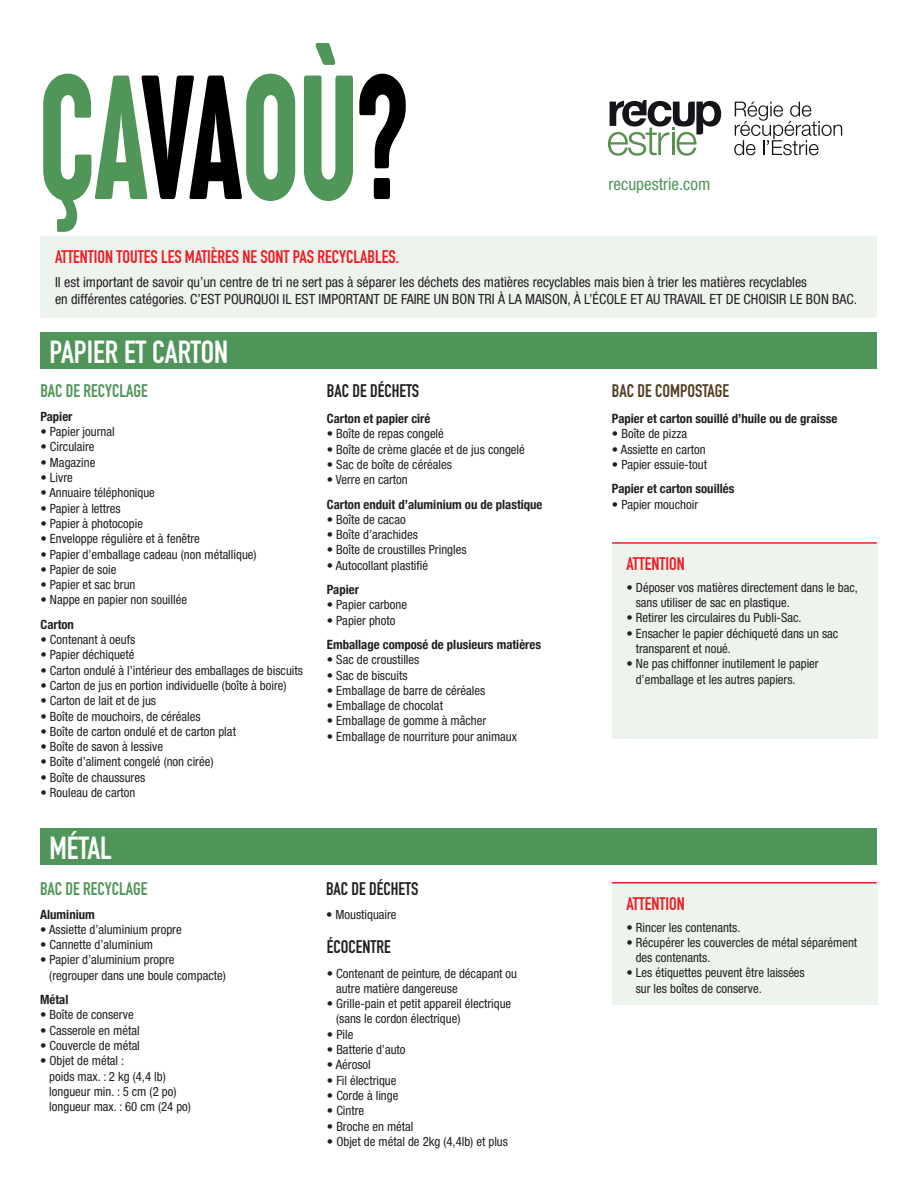
<style>
.page{position:relative;width:918px;height:1188px;background:#fff}
.page>*{position:absolute;margin:0;border:0;box-sizing:border-box;transform-origin:0 0}
.t1{font:700 31.5px "DIN Condensed";color:#fff}
.t2{font:700 18px "DIN Condensed";color:#ee1d23}
.t3{font:700 18px "DIN Condensed";color:#231f20}
.t4{font:700 18px "DIN Condensed";color:#4f9559}
.t5{font:700 18px "DIN Condensed";color:#513e22}
.t6{font:condensed 16.95px "Helvetica Neue";color:#4f9559}
.t7{font:condensed 14.1px/16.8px "Helvetica Neue";color:#231f20}
.t8{font:condensed 12.75px/15.3px "Helvetica Neue";color:#231f20}
.t9{font:700 condensed 12.75px "Helvetica Neue";color:#231f20}
.t10{font:700 condensed 12.75px "Helvetica Neue";color:#231f20}
</style>
<div class="page">
<div style="left:40px;top:332px;width:837px;height:37px;background:#4f9559"></div>
<svg style="left:734px;top:102px;width:108px;height:53px"></svg>
<svg style="left:608px;top:100px;width:113px;height:56px"></svg>
<div style="left:40px;top:829px;width:837px;height:36px;background:#4f9559"></div>
<div style="left:612px;top:544px;width:265px;height:195px;background:#edf4ee"></div>
<hr style="left:612px;top:542px;width:265px;height:2px;background:#ee1d23">
<div style="left:612px;top:883px;width:265px;height:122px;background:#edf4ee"></div>
<hr style="left:612px;top:882px;width:265px;height:2px;background:#ee1d23">
<div style="left:40px;top:237px;width:837px;height:81px;background:#edf4ee"></div>
<svg style="left:43px;top:74px;width:252px;height:158px"></svg>
<svg style="left:304px;top:43px;width:49px;height:158px"></svg>
<svg style="left:359px;top:74px;width:47px;height:125px"></svg>
<h3 class="t6" style="left:609px;top:174px;width:103px">recupestrie.com</h3>
<h2 class="t2" style="left:55px;top:245px;width:346px">ATTENTION TOUTES LES MATIÈRES NE SONT PAS RECYCLABLES.</h2>
<p class="t7" style="left:55px;top:273px;width:804px">Il est important de savoir qu’un centre de tri ne sert pas à séparer les déchets des matières recyclables mais bien à trier les matières recyclables<br>en différentes catégories. C’EST POURQUOI IL EST IMPORTANT DE FAIRE UN BON TRI À LA MAISON, À L’ÉCOLE ET AU TRAVAIL ET DE CHOISIR LE BON BAC.</p>
<h1 class="t1" style="left:49px;top:331px;width:180px">PAPIER ET CARTON</h1>
<h2 class="t4" style="left:40px;top:379px;width:109px">BAC DE RECYCLAGE</h2>
<p class="t10" style="left:40px;top:409px;width:34px">Papier</p>
<p class="t8" style="left:40px;top:424px;width:76px">• Papier journal</p>
<p class="t8" style="left:41px;top:439px;width:56px">• Circulaire</p>
<p class="t8" style="left:41px;top:454px;width:56px">• Magazine</p>
<p class="t8" style="left:41px;top:470px;width:34px">• Livre</p>
<p class="t8" style="left:41px;top:485px;width:116px">• Annuaire téléphonique</p>
<p class="t8" style="left:41px;top:500px;width:82px">• Papier à lettres</p>
<p class="t8" style="left:41px;top:516px;width:104px">• Papier à photocopie</p>
<p class="t8" style="left:41px;top:531px;width:161px">• Enveloppe régulière et à fenêtre</p>
<p class="t8" style="left:41px;top:546px;width:218px">• Papier d’emballage cadeau (non métallique)</p>
<p class="t8" style="left:40px;top:562px;width:77px">• Papier de soie</p>
<p class="t8" style="left:41px;top:577px;width:96px">• Papier et sac brun</p>
<p class="t8" style="left:41px;top:592px;width:148px">• Nappe en papier non souillée</p>
<p class="t10" style="left:40px;top:616px;width:35px">Carton</p>
<p class="t8" style="left:40px;top:632px;width:96px">• Contenant à oeufs</p>
<p class="t8" style="left:40px;top:647px;width:96px">• Papier déchiqueté</p>
<p class="t8" style="left:41px;top:662px;width:264px">• Carton ondulé à l’intérieur des emballages de biscuits</p>
<p class="t8" style="left:40px;top:678px;width:248px">• Carton de jus en portion individuelle (boîte à boire)</p>
<p class="t8" style="left:40px;top:693px;width:117px">• Carton de lait et de jus</p>
<p class="t8" style="left:40px;top:708px;width:162px">• Boîte de mouchoirs, de céréales</p>
<p class="t8" style="left:40px;top:724px;width:197px">• Boîte de carton ondulé et de carton plat</p>
<p class="t8" style="left:40px;top:739px;width:124px">• Boîte de savon à lessive</p>
<p class="t8" style="left:40px;top:754px;width:174px">• Boîte d’aliment congelé (non cirée)</p>
<p class="t8" style="left:40px;top:769px;width:106px">• Boîte de chaussures</p>
<p class="t8" style="left:40px;top:785px;width:96px">• Rouleau de carton</p>
<h1 class="t1" style="left:49px;top:827px;width:64px">MÉTAL</h1>
<h2 class="t4" style="left:40px;top:876px;width:109px">BAC DE RECYCLAGE</h2>
<p class="t10" style="left:40px;top:906px;width:56px">Aluminium</p>
<p class="t8" style="left:40px;top:922px;width:143px">• Assiette d’aluminium propre</p>
<p class="t8" style="left:40px;top:937px;width:115px">• Cannette d’aluminium</p>
<p class="t8" style="left:49px;top:952px;width:178px;text-indent:-9px">• Papier d’aluminium propre (regrouper dans une boule compacte)</p>
<p class="t9" style="left:40px;top:989px;width:30px">Métal</p>
<p class="t8" style="left:40px;top:1007px;width:95px">• Boîte de conserve</p>
<p class="t8" style="left:40px;top:1022px;width:101px">• Casserole en métal</p>
<p class="t8" style="left:40px;top:1038px;width:101px">• Couvercle de métal</p>
<p class="t8" style="left:49px;top:1053px;width:143px;text-indent:-9px">• Objet de métal :<br>poids max. : 2 kg (4,4 lb) longueur min. : 5 cm (2 po) longueur max. : 60 cm (24 po)</p>
<h2 class="t3" style="left:327px;top:379px;width:94px">BAC DE DÉCHETS</h2>
<p class="t9" style="left:327px;top:408px;width:105px">Carton et papier ciré</p>
<p class="t8" style="left:327px;top:426px;width:119px">• Boîte de repas congelé</p>
<p class="t8" style="left:327px;top:441px;width:199px">• Boîte de crème glacée et de jus congelé</p>
<p class="t8" style="left:327px;top:457px;width:127px">• Sac de boîte de céréales</p>
<p class="t8" style="left:327px;top:472px;width:82px">• Verre en carton</p>
<p class="t9" style="left:327px;top:493px;width:217px">Carton enduit d’aluminium ou de plastique</p>
<p class="t8" style="left:327px;top:512px;width:80px">• Boîte de cacao</p>
<p class="t8" style="left:327px;top:527px;width:93px">• Boîte d’arachides</p>
<p class="t8" style="left:327px;top:542px;width:141px">• Boîte de croustilles Pringles</p>
<p class="t8" style="left:327px;top:558px;width:103px">• Autocollant plastifié</p>
<p class="t9" style="left:327px;top:579px;width:34px">Papier</p>
<p class="t8" style="left:327px;top:597px;width:82px">• Papier carbone</p>
<p class="t8" style="left:327px;top:612px;width:70px">• Papier photo</p>
<p class="t9" style="left:327px;top:634px;width:216px">Emballage composé de plusieurs matières</p>
<p class="t8" style="left:327px;top:652px;width:94px">• Sac de croustilles</p>
<p class="t8" style="left:327px;top:667px;width:82px">• Sac de biscuits</p>
<p class="t8" style="left:327px;top:683px;width:160px">• Emballage de barre de céréales</p>
<p class="t8" style="left:327px;top:698px;width:118px">• Emballage de chocolat</p>
<p class="t8" style="left:327px;top:713px;width:161px">• Emballage de gomme à mâcher</p>
<p class="t8" style="left:327px;top:729px;width:192px">• Emballage de nourriture pour animaux</p>
<h2 class="t3" style="left:326px;top:876px;width:94px">BAC DE DÉCHETS</h2>
<p class="t8" style="left:326px;top:906px;width:72px">• Moustiquaire</p>
<h2 class="t3" style="left:327px;top:934px;width:65px">ÉCOCENTRE</h2>
<p class="t8" style="left:336px;top:965px;width:183px;text-indent:-9px">• Contenant de peinture, de décapant ou autre matière dangereuse</p>
<p class="t8" style="left:336px;top:996px;width:177px;text-indent:-9px">• Grille-pain et petit appareil électrique (sans le cordon électrique)</p>
<p class="t8" style="left:327px;top:1027px;width:28px">• Pile</p>
<p class="t8" style="left:327px;top:1042px;width:80px">• Batterie d’auto</p>
<p class="t8" style="left:327px;top:1057px;width:45px">• Aérosol</p>
<p class="t8" style="left:327px;top:1072px;width:71px">• Fil électrique</p>
<p class="t8" style="left:327px;top:1088px;width:73px">• Corde à linge</p>
<p class="t8" style="left:327px;top:1103px;width:39px">• Cintre</p>
<p class="t8" style="left:327px;top:1118px;width:88px">• Broche en métal</p>
<p class="t8" style="left:327px;top:1134px;width:183px">• Objet de métal de 2kg (4,4lb) et plus</p>
<h2 class="t5" style="left:612px;top:379px;width:119px">BAC DE COMPOSTAGE</h2>
<p class="t9" style="left:612px;top:408px;width:227px">Papier et carton souillé d’huile ou de graisse</p>
<p class="t8" style="left:612px;top:426px;width:77px">• Boîte de pizza</p>
<p class="t8" style="left:612px;top:441px;width:95px">• Assiette en carton</p>
<p class="t8" style="left:612px;top:457px;width:96px">• Papier essuie-tout</p>
<p class="t9" style="left:612px;top:478px;width:124px">Papier et carton souillés</p>
<p class="t8" style="left:612px;top:496px;width:88px">• Papier mouchoir</p>
<h2 class="t2" style="left:627px;top:552px;width:60px">ATTENTION</h2>
<p class="t8" style="left:636px;top:579px;width:224px;text-indent:-9px">• Déposer vos matières directement dans le bac, sans utiliser de sac en plastique.</p>
<p class="t8" style="left:627px;top:610px;width:177px">• Retirer les circulaires du Publi-Sac.</p>
<p class="t8" style="left:636px;top:625px;width:204px;text-indent:-9px">• Ensacher le papier déchiqueté dans un sac transparent et noué.</p>
<p class="t8" style="left:636px;top:656px;width:185px;text-indent:-9px">• Ne pas chiffonner inutilement le papier d’emballage et les autres papiers.</p>
<h2 class="t2" style="left:627px;top:892px;width:60px">ATTENTION</h2>
<p class="t8" style="left:627px;top:919px;width:115px">• Rincer les contenants.</p>
<p class="t8" style="left:636px;top:935px;width:223px;text-indent:-9px">• Récupérer les couvercles de métal séparément des contenants.</p>
<p class="t8" style="left:636px;top:965px;width:171px;text-indent:-9px">• Les étiquettes peuvent être laissées sur les boîtes de conserve.</p>
</div>
